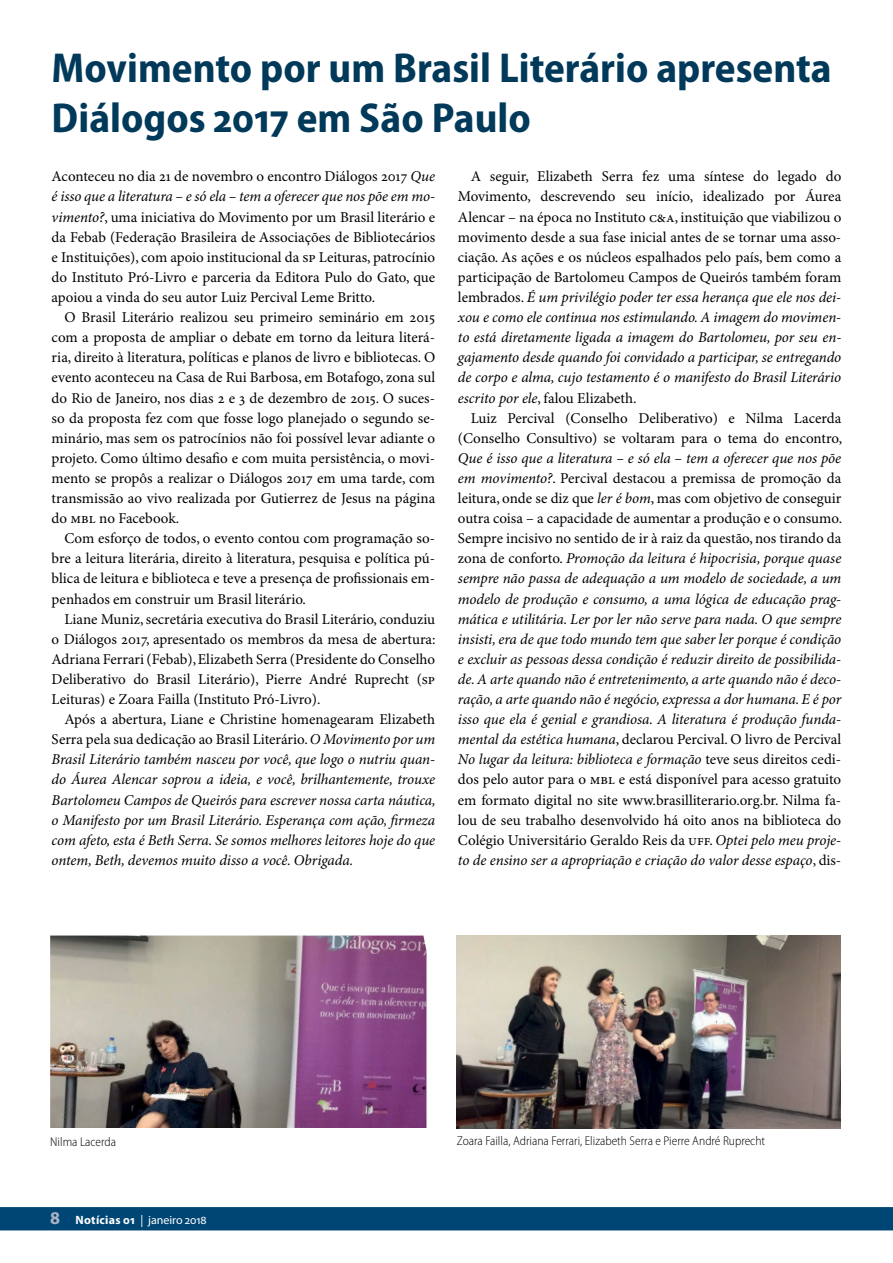
<style>
.page{position:relative;width:893px;height:1263px;background:#fff}
.page>*{position:absolute;margin:0;border:0;box-sizing:border-box;transform-origin:0 0}
.t1{font:700 semi-condensed 42px/50.2px "Myriad Pro";color:#003959}
.t2{font:15px/20.1px "Minion Pro";color:#000;text-align:justify}
.t3{font:italic 15px/20.1px "Minion Pro";letter-spacing:-.005em;color:#000;text-align:justify}
.t4{font:300 semi-condensed 12.75px "Myriad Pro";color:#000}
.t5{font:12px "Myriad Pro";letter-spacing:-.005em;color:#fff}
.s1{font-style:italic}
.s2{font-style:normal}
.s3{font-weight:700;font-size:18px;color:#abb3c3}
.s4{font-weight:700}
</style>
<div class="page">
<div style="left:0;top:1207px;width:893px;height:23px;background:#004674"></div>
<img style="left:50px;top:935px;width:376px;height:193px">
<img style="left:457px;top:935px;width:383px;height:193px">
<h1 class="t1" style="left:52px;top:42px;width:781px">Movimento por um Brasil Literário apresenta<br>Diálogos 2017 em São Paulo</h1>
<p class="t2" style="left:52px;top:167px;width:385px">Aconteceu no dia 21 de novembro o encontro Diálogos 2017 <span class="s1">Que é isso que a literatura – e só ela – tem a oferecer que nos põe em mo&shy;vimento?</span>, uma iniciativa do Movimento por um Brasil literário e da Febab (Federação Brasileira de Associações de Bibliotecários e Instituições), com apoio institucional da SP Leituras, patrocínio do Instituto Pró-Livro e parceria da Editora Pulo do Gato, que apoiou a vinda do seu autor Luiz Percival Leme Britto.</p>
<p class="t2" style="left:52px;top:308px;width:385px;text-indent:13px">O Brasil Literário realizou seu primeiro seminário em 2015 com a proposta de ampliar o debate em torno da leitura literá&shy;ria, direito à literatura, políticas e planos de livro e bibliotecas. O evento aconteceu na Casa de Rui Barbosa, em Botafogo, zona sul do Rio de Janeiro, nos dias 2 e 3 de dezembro de 2015. O suces&shy;so da proposta fez com que fosse logo planejado o segundo se&shy;minário, mas sem os patrocínios não foi possível levar adiante o projeto. Como último desafio e com muita persistência, o movi&shy;mento se propôs a realizar o Diálogos 2017 em uma tarde, com transmissão ao vivo realizada por Gutierrez de Jesus na página do MBL no Facebook.</p>
<p class="t2" style="left:52px;top:529px;width:385px;text-indent:13px">Com esforço de todos, o evento contou com programação so&shy;bre a leitura literária, direito à literatura, pesquisa e política pú&shy;blica de leitura e biblioteca e teve a presença de profissionais em&shy;penhados em construir um Brasil literário.</p>
<p class="t2" style="left:52px;top:609px;width:385px;text-indent:13px">Liane Muniz, secretária executiva do Brasil Literário, conduziu o Diálogos 2017, apresentado os membros da mesa de abertura:<br>Adriana Ferrari (Febab), Elizabeth Serra (Presidente do Conselho Deliberativo do Brasil Literário), Pierre André Ruprecht (SP Leituras) e Zoara Failla (Instituto Pró-Livro).</p>
<p class="t3" style="left:52px;top:710px;width:386px;text-indent:13px"><span class="s2">Após a abertura, Liane e Christine homenagearam Elizabeth Serra pela sua dedicação ao Brasil Literário.</span> O Movimento por um Brasil Literário também nasceu por você, que logo o nutriu quan&shy;do Áurea Alencar soprou a ideia, e você, brilhantemente, trouxe Bartolomeu Campos de Queirós para escrever nossa carta náutica, o Manifesto por um Brasil Literário. Esperança com ação, firmeza com afeto, esta é Beth Serra. Se somos melhores leitores hoje do que ontem, Beth, devemos muito disso a você. Obrigada.</p>
<p class="t2" style="left:458px;top:167px;width:385px;text-indent:13px">A seguir, Elizabeth Serra fez uma síntese do legado do Movimento, descrevendo seu início, idealizado por Áurea Alencar – na época no Instituto C&amp;A, instituição que viabilizou o movimento desde a sua fase inicial antes de se tornar uma asso&shy;ciação. As ações e os núcleos espalhados pelo país, bem como a participação de Bartolomeu Campos de Queirós também foram lembrados. <span class="s1">É um privilégio poder ter essa herança que ele nos dei&shy;xou e como ele continua nos estimulando. A imagem do movimen&shy;to está diretamente ligada a imagem do Bartolomeu, por seu en&shy;gajamento desde quando foi convidado a participar, se entregando de corpo e alma, cujo testamento é o manifesto do Brasil Literário escrito por ele</span>, falou Elizabeth.</p>
<p class="t2" style="left:458px;top:408px;width:386px;text-align:right">Luiz Percival (Conselho Deliberativo) e Nilma Lacerda (Conselho Consultivo) se voltaram para o tema do encontro,</p>
<p class="t3" style="left:458px;top:449px;width:386px">Que é isso que a literatura – e só ela – tem a oferecer que nos põe em movimento?<span class="s2">. Percival destacou a premissa de promoção da leitura, onde se diz que</span> ler é bom<span class="s2">, mas com objetivo de conseguir outra coisa – a capacidade de aumentar a produção e o consumo.<br>Sempre incisivo no sentido de ir à raiz da questão, nos tirando da zona de conforto.</span> Promoção da leitura é hipocrisia, porque quase sempre não passa de adequação a um modelo de sociedade, a um modelo de produção e consumo, a uma lógica de educação prag&shy;mática e utilitária. Ler por ler não serve para nada. O que sempre insisti, era de que todo mundo tem que saber ler porque é condição e excluir as pessoas dessa condição é reduzir direito de possibilida&shy;de. A arte quando não é entretenimento, a arte quando não é deco&shy;ração, a arte quando não é negócio, expressa a dor humana. E é por isso que ela é genial e grandiosa. A literatura é produção funda&shy;mental da estética humana<span class="s2">, declarou Percival. O livro de Percival </span>No lugar da leitura: biblioteca e formação <span class="s2">teve seus direitos cedi&shy;dos pelo autor para o MBL e está disponível para acesso gratuito em formato digital no site www.brasilliterario.org.br. Nilma fa&shy;lou de seu trabalho desenvolvido há oito anos na biblioteca do Colégio Universitário Geraldo Reis da UFF.</span> Optei pelo meu proje&shy;to de ensino ser a apropriação e criação do valor desse espaço<span class="s2">, dis-</span></p>
<p class="t4" style="left:50px;top:1134px;width:67px">Nilma Lacerda</p>
<p class="t4" style="left:457px;top:1133px;width:310px">Zoara Failla, Adriana Ferrari, Elizabeth Serra e Pierre André Ruprecht</p>
<p class="t5" style="left:50px;top:1212px;width:158px"><span class="s3">8</span> <span class="s4">Notícias 01</span> | janeiro 2018</p>
</div>
